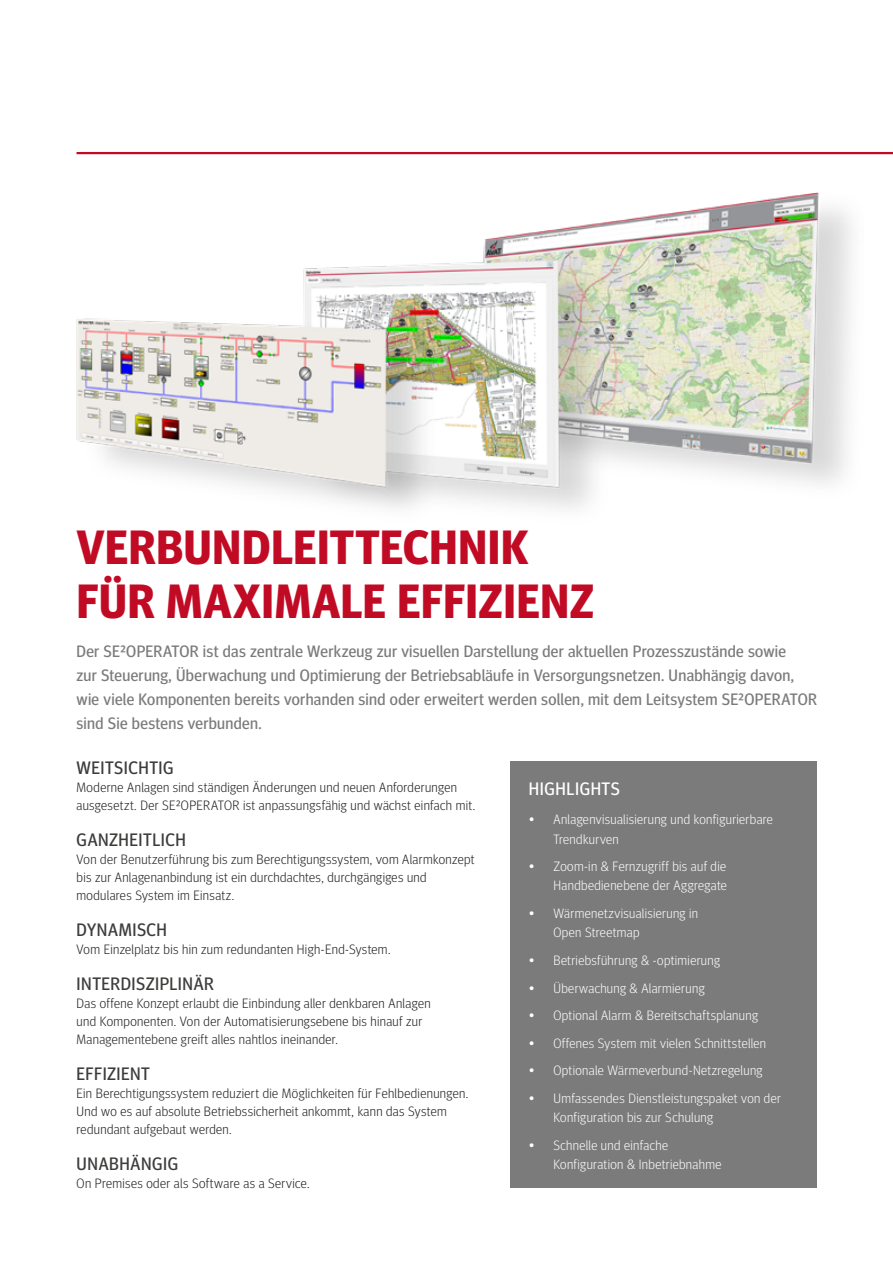
<style>
.page{position:relative;width:893px;height:1263px;background:#fff}
.page>*{position:absolute;margin:0;border:0;box-sizing:border-box;transform-origin:0 0}
.Titel_Innenseiten{font:700 48px/54px "Meta Headline OT";letter-spacing:.015em;color:#c10b25}
.Rubriken_Grau{font:18px "Meta Headline OT";letter-spacing:.03em;color:#3c3c3b}
.t1{font:18px "Meta Headline OT";letter-spacing:.03em;color:#fff}
.Einleser{font:16.5px/24px "Meta Headline OT";letter-spacing:.02em;color:#7c7b7b}
.Rubriken_Grau-2{font:300 13.5px/18px "Meta Headline OT";letter-spacing:.03em;color:#1d1d1b}
.t2{font:300 13.5px/19.2px "Meta Headline OT";letter-spacing:.03em;color:#fff}
</style>
<div class="page">
<hr style="left:77px;top:152px;width:816px;height:2px;background:#c10b25">
<img style="left:76px;top:192px;width:776px;height:316px">
<div style="left:510px;top:761px;width:306px;height:427px;background:#7c7b7b"></div>
<p class="Titel_Innenseiten" style="left:77px;top:522px;width:519px">VERBUNDLEITTECHNIK<br>FÜR MAXIMALE EFFIZIENZ</p>
<p class="Einleser" style="left:77px;top:639px;width:711px">Der SE²OPERATOR ist das zentrale Werkzeug zur visuellen Darstellung der aktuellen Prozesszustände sowie</p>
<p class="Einleser" style="left:77px;top:663px;width:742px">zur Steuerung, Überwachung und Optimierung der Betriebsabläufe in Versorgungsnetzen. Unabhängig davon, wie viele Komponenten bereits vorhanden sind oder erweitert werden sollen, mit dem Leitsystem SE²OPERATOR sind Sie bestens verbunden.</p>
<p class="Rubriken_Grau" style="left:77px;top:757px;width:99px">WEITSICHTIG</p>
<p class="Rubriken_Grau-2" style="left:77px;top:778px;width:400px">Moderne Anlagen sind ständigen Änderungen und neuen Anforderungen ausgesetzt. Der SE²OPERATOR ist anpassungsfähig und wächst einfach mit.</p>
<p class="Rubriken_Grau" style="left:77px;top:829px;width:111px">GANZHEITLICH</p>
<p class="Rubriken_Grau-2" style="left:77px;top:850px;width:399px">Von der Benutzerführung bis zum Berechtigungssystem, vom Alarmkonzept bis zur Anlagenanbindung ist ein durchdachtes, durchgängiges und modulares System im Einsatz.</p>
<p class="Rubriken_Grau" style="left:77px;top:919px;width:92px">DYNAMISCH</p>
<p class="Rubriken_Grau-2" style="left:77px;top:940px;width:315px">Vom Einzelplatz bis hin zum redundanten High-End-System.</p>
<p class="Rubriken_Grau" style="left:77px;top:973px;width:139px">INTERDISZIPLINÄR</p>
<p class="Rubriken_Grau-2" style="left:77px;top:994px;width:356px">Das offene Konzept erlaubt die Einbindung aller denkbaren Anlagen und Komponenten. Von der Automatisierungsebene bis hinauf zur<br>Managementebene greift alles nahtlos ineinander.</p>
<p class="Rubriken_Grau" style="left:77px;top:1063px;width:75px">EFFIZIENT</p>
<p class="Rubriken_Grau-2" style="left:77px;top:1084px;width:393px">Ein Berechtigungssystem reduziert die Möglichkeiten für Fehlbedienungen.<br>Und wo es auf absolute Betriebssicherheit ankommt, kann das System redundant aufgebaut werden.</p>
<p class="Rubriken_Grau" style="left:77px;top:1153px;width:103px">UNABHÄNGIG</p>
<p class="Rubriken_Grau-2" style="left:77px;top:1174px;width:235px">On Premises oder als Software as a Service.</p>
<p class="t1" style="left:529px;top:777px;width:92px">HIGHLIGHTS</p>
<p class="t2" style="left:553px;top:810px;width:221px;text-indent:-25px">• Anlagenvisualisierung und konfigurierbare<br>Trendkurven</p>
<p class="t2" style="left:529px;top:857px;width:200px;text-align:right">• Zoom-in &amp; Fernzugriff bis auf die<br>Handbedienebene der Aggregate</p>
<p class="t2" style="left:553px;top:903px;width:146px;text-indent:-25px">• Wärmenetzvisualisierung in<br>Open Streetmap</p>
<p class="t2" style="left:529px;top:950px;width:193px">• Betriebsführung &amp; -optimierung</p>
<p class="t2" style="left:529px;top:978px;width:177px">• Überwachung &amp; Alarmierung</p>
<p class="t2" style="left:529px;top:1005px;width:231px">• Optional Alarm &amp; Bereitschaftsplanung</p>
<p class="t2" style="left:529px;top:1033px;width:239px">• Offenes System mit vielen Schnittstellen</p>
<p class="t2" style="left:529px;top:1061px;width:235px">• Optionale Wärmeverbund-Netzregelung</p>
<p class="t2" style="left:553px;top:1088px;width:229px;text-indent:-25px">• Umfassendes Dienstleistungspaket von der<br>Konfiguration bis zur Schulung</p>
<p class="t2" style="left:553px;top:1135px;width:169px;text-indent:-25px">• Schnelle und einfache<br>Konfiguration &amp; Inbetriebnahme</p>
</div>
